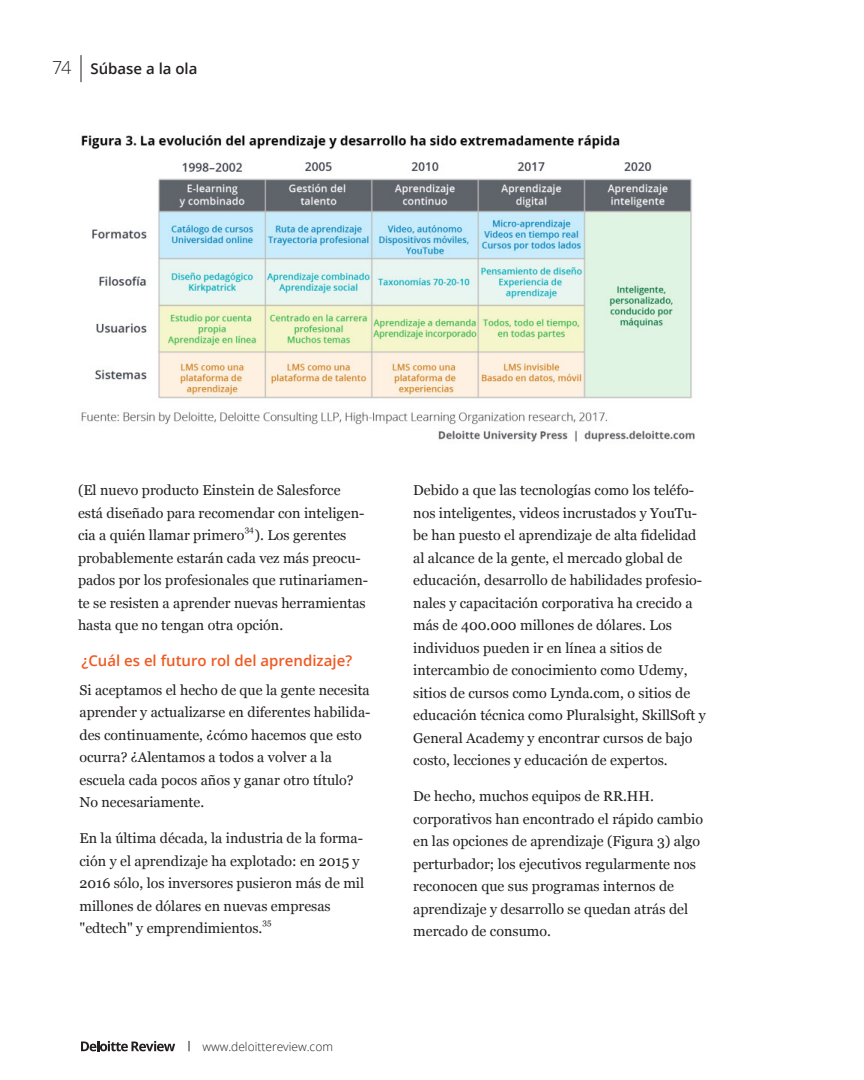
<style>
.page{position:relative;width:864px;height:1080px;background:#fff}
.page>*{position:absolute;margin:0;border:0;box-sizing:border-box;transform-origin:0 0}
.t1{font:600 15px "Open Sans";color:#f15921}
.t2{font:600 15px "Open Sans";color:#231f20}
.t3{font:14.25px/22.5px "Georgia";color:#231f20}
.t4{font:300 12px "Open Sans";color:#231f20}
.t5{font:8.25px "Georgia";color:#231f20}
.s1{font-weight:300;font-size:18px}
</style>
<div class="page">
<svg style="left:81px;top:1041px;width:94px;height:10px"></svg>
<svg style="left:81px;top:55px;width:1px;height:27px"></svg>
<img style="left:81px;top:135px;width:614px;height:307px">
<p class="t2" style="left:52px;top:60px;width:147px"><span class="s1">74</span> Súbase a la ola</p>
<p class="t3" style="left:78px;top:480px;width:292px">(El nuevo producto Einstein de Salesforce está diseñado para recomendar con inteligen&shy;cia a quién llamar primero ). Los gerentes probablemente estarán cada vez más preocu&shy;pados por los profesionales que rutinariamen&shy;te se resisten a aprender nuevas herramientas hasta que no tengan otra opción.</p>
<p class="t5" style="left:245px;top:526px;width:11px">34</p>
<p class="t1" style="left:82px;top:654px;width:272px">¿Cuál es el futuro rol del aprendizaje?</p>
<p class="t3" style="left:79px;top:680px;width:293px">Si aceptamos el hecho de que la gente necesita aprender y actualizarse en diferentes habilida&shy;des continuamente, ¿cómo hacemos que esto ocurra? ¿Alentamos a todos a volver a la escuela cada pocos años y ganar otro título?<br>No necesariamente.</p>
<p class="t3" style="left:79px;top:828px;width:286px">En la última década, la industria de la forma&shy;ción y el aprendizaje ha explotado: en 2015 y 2016 sólo, los inversores pusieron más de mil millones de dólares en nuevas empresas "edtech" y emprendimientos.</p>
<p class="t5" style="left:263px;top:919px;width:10px">35</p>
<p class="t4" style="left:202px;top:1040px;width:132px">www.deloittereview.com</p>
<p class="t3" style="left:413px;top:480px;width:294px">Debido a que las tecnologías como los teléfo&shy;nos inteligentes, videos incrustados y YouTu&shy;be han puesto el aprendizaje de alta fidelidad al alcance de la gente, el mercado global de educación, desarrollo de habilidades profesio&shy;nales y capacitación corporativa ha crecido a más de 400.000 millones de dólares. Los individuos pueden ir en línea a sitios de intercambio de conocimiento como Udemy, sitios de cursos como Lynda.com, o sitios de educación técnica como Pluralsight, SkillSoft y General Academy y encontrar cursos de bajo costo, lecciones y educación de expertos.</p>
<p class="t3" style="left:413px;top:786px;width:291px">De hecho, muchos equipos de RR.HH. corporativos han encontrado el rápido cambio en las opciones de aprendizaje (Figura 3) algo perturbador; los ejecutivos regularmente nos reconocen que sus programas internos de aprendizaje y desarrollo se quedan atrás del mercado de consumo.</p>
</div>
